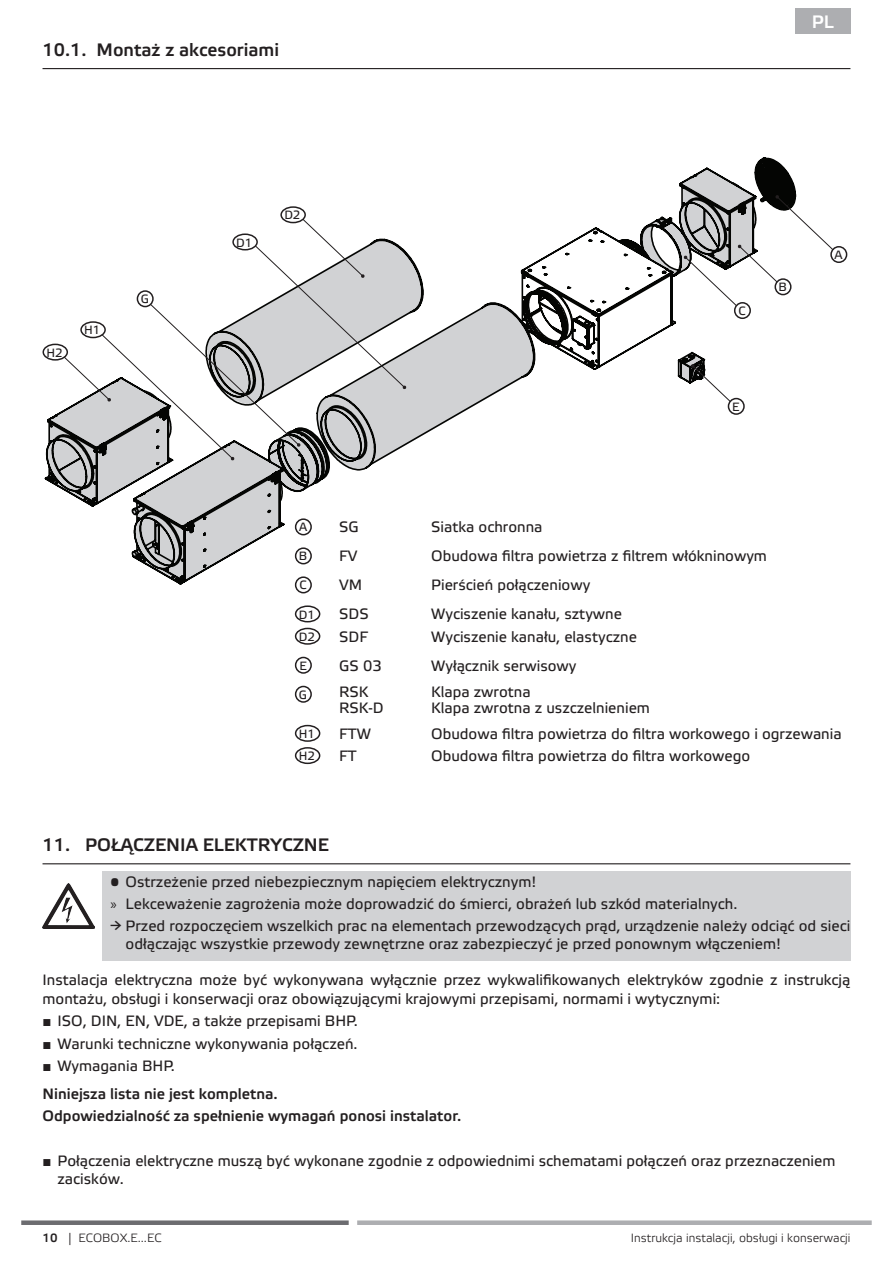
<style>
.page{position:relative;width:893px;height:1263px;background:#fff}
.page>*{position:absolute;margin:0;border:0;box-sizing:border-box;transform-origin:0 0}
.t1{font:500 18px "Etelka";color:#231f20}
.t2{font:500 18px "Etelka";color:#fff}
.t3{font:15px/22.2px "Etelka Text";color:#231f20}
.t4{font:500 15px/22.2px "Etelka";color:#231f20}
.t5{font:300 12px "Etelka";color:#231f20}
.t6{font:12px/22.2px "Etelka Text";color:#231f20}
.t7{font:500 12px "Etelka";color:#231f20}
.s1{font-family:"Myriad Pro"}
.s2{font-family:"Arial"}
</style>
<div class="page">
<div style="left:357px;top:1220px;width:515px;height:5px;background:#adaeb1"></div>
<div style="left:21px;top:1220px;width:328px;height:5px;background:#6c6c70"></div>
<img style="left:43px;top:883px;width:51px;height:45px">
<div style="left:43px;top:344px;width:25px;height:17px;border:2px solid #231f20;border-radius:50%"></div>
<div style="left:830px;top:246px;width:17px;height:17px;border:2px solid #231f20;border-radius:50%"></div>
<svg style="left:46px;top:157px;width:788px;height:426px"></svg>
<div style="left:734px;top:302px;width:17px;height:17px;border:2px solid #231f20;border-radius:50%"></div>
<div style="left:400px;top:78px;width:294px;height:82px;background:#fff"></div>
<div style="left:455px;top:115px;width:190px;height:82px;background:#fff"></div>
<div style="left:795px;top:9px;width:55px;height:25px;background:#adaeb1"></div>
<div style="left:102px;top:872px;width:748px;height:89px;background:#d1d2d4"></div>
<hr style="left:43px;top:863px;width:807px;height:1px;background:#231f20">
<hr style="left:43px;top:68px;width:807px;height:1px;background:#231f20">
<div style="left:295px;top:518px;width:17px;height:17px;border:2px solid #231f20;border-radius:50%"></div>
<div style="left:295px;top:547px;width:17px;height:17px;border:2px solid #231f20;border-radius:50%"></div>
<div style="left:295px;top:576px;width:17px;height:17px;border:2px solid #231f20;border-radius:50%"></div>
<div style="left:295px;top:605px;width:25px;height:17px;border:2px solid #231f20;border-radius:50%"></div>
<div style="left:295px;top:628px;width:25px;height:17px;border:2px solid #231f20;border-radius:50%"></div>
<div style="left:295px;top:657px;width:17px;height:17px;border:2px solid #231f20;border-radius:50%"></div>
<div style="left:295px;top:686px;width:17px;height:17px;border:2px solid #231f20;border-radius:50%"></div>
<div style="left:295px;top:725px;width:25px;height:17px;border:2px solid #231f20;border-radius:50%"></div>
<div style="left:295px;top:747px;width:25px;height:17px;border:2px solid #231f20;border-radius:50%"></div>
<p class="t1" style="left:43px;top:39px;width:238px">10.1. Montaż z akcesoriami</p>
<p class="t6" style="left:46px;top:342px;width:18px">H2</p>
<p class="t6" style="left:84px;top:320px;width:18px">H1</p>
<p class="t6" style="left:141px;top:288px;width:10px">G</p>
<p class="t6" style="left:236px;top:232px;width:18px">D1</p>
<p class="t6" style="left:284px;top:205px;width:18px">D2</p>
<p class="t2" style="left:812px;top:11px;width:24px">PL</p>
<p class="t6" style="left:739px;top:300px;width:9px">C</p>
<p class="t6" style="left:779px;top:276px;width:10px">B</p>
<p class="t6" style="left:732px;top:396px;width:9px">E</p>
<p class="t6" style="left:834px;top:244px;width:10px">A</p>
<p class="t6" style="left:299px;top:516px;width:10px">A</p>
<p class="t3" style="left:339px;top:517px;width:21px">SG</p>
<p class="t3" style="left:431px;top:517px;width:113px">Siatka ochronna</p>
<p class="t6" style="left:299px;top:546px;width:10px">B</p>
<p class="t3" style="left:339px;top:546px;width:20px">FV</p>
<p class="t3" style="left:431px;top:546px;width:337px">Obudowa filtra powietrza z filtrem włókninowym</p>
<p class="t6" style="left:300px;top:575px;width:9px">C</p>
<p class="t3" style="left:339px;top:575px;width:25px">VM</p>
<p class="t3" style="left:431px;top:575px;width:161px">Pierścień połączeniowy</p>
<p class="t6" style="left:299px;top:604px;width:18px">D1<br>D2</p>
<p class="t3" style="left:339px;top:604px;width:31px">SDS<br>SDF</p>
<p class="t3" style="left:431px;top:604px;width:207px">Wyciszenie kanału, sztywne<br>Wyciszenie kanału, elastyczne</p>
<p class="t6" style="left:299px;top:655px;width:9px">E</p>
<p class="t3" style="left:339px;top:655px;width:44px">GS 03</p>
<p class="t3" style="left:431px;top:655px;width:147px">Wyłącznik serwisowy</p>
<p class="t6" style="left:299px;top:684px;width:10px">G</p>
<p class="t3" style="left:339px;top:684px;width:46px;line-height:16.2px">RSK<br>RSK-D</p>
<p class="t3" style="left:431px;top:684px;width:220px;line-height:16.2px">Klapa zwrotna<br>Klapa zwrotna z uszczelnieniem</p>
<p class="t6" style="left:299px;top:723px;width:18px">H1<br>H2</p>
<p class="t3" style="left:339px;top:723px;width:33px">FTW<br>FT</p>
<p class="t3" style="left:431px;top:723px;width:412px">Obudowa filtra powietrza do filtra workowego i ogrzewania<br>Obudowa filtra powietrza do filtra workowego</p>
<p class="t1" style="left:43px;top:834px;width:288px">11. POŁĄCZENIA ELEKTRYCZNE</p>
<p class="t3" style="left:111px;top:871px;width:628px">• Ostrzeżenie przed niebezpiecznym napięciem elektrycznym!<br><span class="s1">»</span> Lekceważenie zagrożenia może doprowadzić do śmierci, obrażeń lub szkód materialnych.</p>
<p class="t3" style="left:126px;top:918px;width:726px;line-height:18px;text-indent:-15px">→ Przed rozpoczęciem wszelkich prac na elementach przewodzących prąd, urządzenie należy odciąć od sieci odłączając wszystkie przewody zewnętrzne oraz zabezpieczyć je przed ponownym włączeniem!</p>
<p class="t3" style="left:43px;top:970px;width:809px;line-height:19.5px">Instalacja elektryczna może być wykonywana wyłącznie przez wykwalifikowanych elektryków zgodnie z instrukcją montażu, obsługi i konserwacji oraz obowiązującymi krajowymi przepisami, normami i wytycznymi:</p>
<p class="t3" style="left:43px;top:1011px;width:317px"><span class="s2">■</span> ISO, DIN, EN, VDE, a także przepisami BHP.</p>
<p class="t3" style="left:43px;top:1033px;width:317px"><span class="s2">■</span> Warunki techniczne wykonywania połączeń.</p>
<p class="t3" style="left:43px;top:1055px;width:134px"><span class="s2">■</span> Wymagania BHP.</p>
<p class="t4" style="left:43px;top:1083px;width:420px">Niniejsza lista nie jest kompletna.<br>Odpowiedzialność za spełnienie wymagań ponosi instalator.</p>
<p class="t3" style="left:58px;top:1152px;width:779px;line-height:18px;text-indent:-15px"><span class="s2">■</span> Połączenia elektryczne muszą być wykonane zgodnie z odpowiednimi schematami połączeń oraz przeznaczeniem zacisków.</p>
<p class="t7" style="left:43px;top:1231px;width:17px">10</p>
<p class="t5" style="left:68px;top:1231px;width:95px">| ECOBOX.E...EC</p>
<p class="t5" style="left:79px;top:1231px;width:64px">ISOR...EC K</p>
<p class="t5" style="left:631px;top:1231px;width:221px">Instrukcja instalacji, obsługi i konserwacji</p>
</div>
